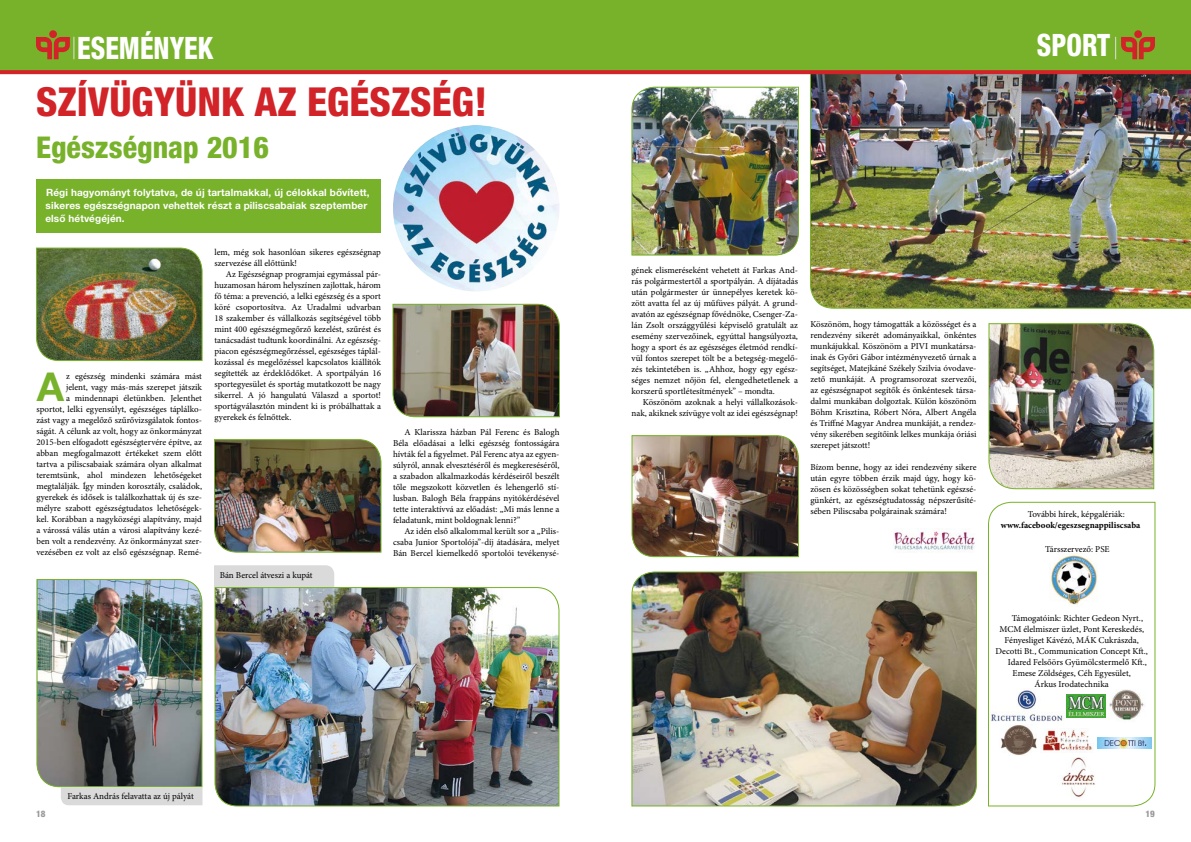
<style>
.page{position:relative;width:1191px;height:842px;background:#fff}
.page>*{position:absolute;margin:0;border:0;box-sizing:border-box;transform-origin:0 0}
.t1{font:800 condensed 40px "Helvetica Neue LT Pro";color:#d12328}
.t2{font:700 39.8px "Helvetica Neue LT Pro";color:#78b22b}
.t3{font:800 condensed 30.9px "Helvetica Neue LT Pro";color:#fff;scale:.88 1}
.t4{font:800 condensed 30px "Helvetica Neue LT Pro";color:#78b22b}
.t5{font:700 10px/13px "Helvetica Neue LT Pro";letter-spacing:.01em;color:#fff}
.t6{font:9px/11px "Minion Pro";color:#000;text-align:justify}
.t7{font:700 9px "Minion Pro";color:#000}
.t8{font:800 condensed 9px "Helvetica Neue LT Pro";color:#98989b}
</style>
<div class="page">
<img style="left:809px;top:74px;width:382px;height:235px">
<div style="left:0;top:0;width:1191px;height:70px;background:#78b22b"></div>
<div style="left:1134px;top:30px;width:8px;height:8px;background:#d12328;border-radius:50%"></div>
<div style="left:49px;top:30px;width:8px;height:8px;background:#d12328;border-radius:50%"></div>
<svg style="left:36px;top:37px;width:38px;height:22px"></svg>
<svg style="left:1115px;top:37px;width:40px;height:22px"></svg>
<svg style="left:0;top:70px;width:1191px;height:4px;background:#cd2828"></svg>
<img style="left:36px;top:247px;width:167px;height:114px">
<div style="left:36px;top:179px;width:345px;height:54px;background:#78b22b"></div>
<img style="left:893px;top:529px;width:82px;height:21px">
<img style="left:393px;top:125px;width:166px;height:166px;border-radius:83px">
<img style="left:631px;top:571px;width:346px;height:236px">
<img style="left:214px;top:439px;width:168px;height:114px">
<img style="left:631px;top:86px;width:168px;height:170px">
<img style="left:392px;top:303px;width:168px;height:115px">
<img style="left:988px;top:323px;width:166px;height:167px">
<svg style="left:988px;top:501px;width:168px;height:306px"></svg>
<img style="left:631px;top:435px;width:168px;height:123px">
<img style="left:36px;top:579px;width:167px;height:226px">
<img style="left:214px;top:586px;width:346px;height:221px">
<div style="left:214px;top:565px;width:120px;height:22px;background:#dadada"></div>
<h3 class="t3" style="left:77px;top:29px;width:156px">ESEMÉNYEK</h3>
<h3 class="t3" style="left:1036px;top:26px;width:85px">SPORT</h3>
<h1 class="t1" style="left:36px;top:77px;width:453px">SZÍVÜGYÜNK AZ EGÉSZSÉG!</h1>
<h3 class="t4" style="left:36px;top:129px;width:235px">Egészségnap 2016</h3>
<p class="t5" style="left:45px;top:186px;width:326px">Régi hagyományt folytatva, de új tartalmakkal, új célokkal bővített, sikeres egészségnapon vehettek részt a piliscsabaiak szeptember első hétvégéjén.</p>
<h2 class="t2" style="left:37px;top:362px;width:29px">A</h2>
<p class="t6" style="left:36px;top:371px;width:167px;text-align:right">z egészség mindenki számára mást<br>jelent, vagy más-más szerepet játszik<br>a mindennapi életünkben. Jelenthet sportot, lelki egyensúlyt, egészséges táplálko&shy;zást vagy a megelőző szűrővizsgálatok fontos&shy;ságát. A célunk az volt, hogy az önkormányzat 2015-ben elfogadott egészségtervére építve, az abban megfogalmazott értékeket szem előtt tartva a piliscsabaiak számára olyan alkalmat teremtsünk, ahol mindezen lehetőségeket megtalálják. Így minden korosztály, családok, gyerekek és idősek is találkozhattak új és sze&shy;mélyre szabott egészségtudatos lehetőségek&shy;kel. Korábban a nagyközségi alapítvány, majd a várossá válás után a városi alapítvány kezé&shy;ben volt a rendezvény. Az önkormányzat szer&shy;vezésében ez volt az első egészségnap. Remé-</p>
<p class="t6" style="left:214px;top:246px;width:168px">lem, még sok hasonlóan sikeres egészségnap szervezése áll előttünk!</p>
<p class="t6" style="left:214px;top:268px;width:168px;text-indent:11px">Az Egészségnap programjai egymással pár&shy;huzamosan három helyszínen zajlottak, három fő téma: a prevenció, a lelki egészség és a sport köré csoportosítva. Az Uradalmi udvarban 18 szakember és vállalkozás segítségével több mint 400 egészségmegőrző kezelést, szűrést és tanácsadást tudtunk koordinálni. Az egészség&shy;piacon egészségmegőrzéssel, egészséges táplál&shy;kozással és megelőzéssel kapcsolatos kiállítók segítették az érdeklődőket. A sportpályán 16 sportegyesület és sportág mutatkozott be nagy sikerrel. A jó hangulatú Válaszd a sportot! sportágválasztón mindent ki is próbálhattak a gyerekek és felnőttek.</p>
<p class="t6" style="left:220px;top:569px;width:94px">Bán Bercel átveszi a kupát</p>
<p class="t6" style="left:393px;top:427px;width:168px;text-indent:11px">A Klarissza házban Pál Ferenc és Balogh Béla előadásai a lelki egészség fontosságára hívták fel a figyelmet. Pál Ferenc atya az egyen&shy;súlyról, annak elvesztéséről és megkereséséről, a szabadon alkalmazkodás kérdéseiről beszélt tőle megszokott közvetlen és lehengerlő stí&shy;lusban. Balogh Béla frappáns nyitókérdésével tette interaktívvá az előadást: „Mi más lenne a feladatunk, mint boldognak lenni?”</p>
<p class="t6" style="left:393px;top:526px;width:168px;text-indent:11px">Az idén első alkalommal került sor a „Pilis&shy;csaba Junior Sportolója”-díj átadására, melyet Bán Bercel kiemelkedő sportolói tevékenysé-</p>
<p class="t8" style="left:36px;top:808px;width:11px">18</p>
<p class="t6" style="left:68px;top:791px;width:128px">Farkas András felavatta az új pályát</p>
<p class="t6" style="left:631px;top:265px;width:168px">gének elismeréseként vehetett át Farkas And&shy;rás polgármestertől a sportpályán. A díjátadás után polgármester úr ünnepélyes keretek kö&shy;zött avatta fel az új műfüves pályát. A grund&shy;avatón az egészségnap fővédnöke, Csenger-Za&shy;lán Zsolt országgyűlési képviselő gratulált az esemény szervezőinek, egyúttal hangsúlyozta, hogy a sport és az egészséges életmód rendkí&shy;vül fontos szerepet tölt be a betegség-megelő&shy;zés tekintetében is. „Ahhoz, hogy egy egész&shy;séges nemzet nőjön fel, elengedhetetlenek a korszerű sportlétesítmények” – mondta.</p>
<p class="t6" style="left:631px;top:397px;width:168px;text-align:right">Köszönöm azoknak a helyi vállalkozások&shy;nak, akiknek szívügye volt az idei egészségnap!</p>
<p class="t6" style="left:810px;top:319px;width:167px">Köszönöm, hogy támogatták a közösséget és a rendezvény sikerét adományaikkal, önkéntes munkájukkal. Köszönöm a PIVI munkatársa&shy;inak és Győri Gábor intézményvezető úrnak a segítséget, Matejkáné Székely Szilvia óvodave&shy;zető munkáját. A programsorozat szervezői, az egészségnapot segítők és önkéntesek társa&shy;dalmi munkában dolgoztak. Külön köszönöm Böhm Krisztina, Róbert Nóra, Albert Angéla és Triffné Magyar Andrea munkáját, a rendez&shy;vény sikerében segítőink lelkes munkája óriási szerepet játszott!</p>
<p class="t6" style="left:810px;top:462px;width:167px">Bízom benne, hogy az idei rendezvény sikere után egyre többen érzik majd úgy, hogy kö&shy;zösen és közösségben sokat tehetünk egészsé&shy;günkért, az egészségtudatosság népszerűsíté&shy;sében Piliscsaba polgárainak számára!</p>
<p class="t6" style="left:1027px;top:508px;width:98px">További hírek, képgalériák:</p>
<p class="t7" style="left:1000px;top:519px;width:141px">www.facebook/egeszsegnappiliscsaba</p>
<p class="t6" style="left:1045px;top:543px;width:66px">Társszervező: PSE</p>
<p class="t6" style="left:1011px;top:612px;width:133px">Támogatóink: Richter Gedeon Nyrt.,</p>
<p class="t6" style="left:999px;top:623px;width:146px">MCM élelmiszer üzlet, Pont Kereskedés,</p>
<p class="t6" style="left:1004px;top:634px;width:136px">Fényesliget Kávézó, MÁK Cukrászda,</p>
<p class="t6" style="left:995px;top:645px;width:154px">Decotti Bt., Communication Concept Kft.,</p>
<p class="t6" style="left:1008px;top:656px;width:140px">Idared Felsőörs Gyümölcstermelő Kft.,</p>
<p class="t6" style="left:1012px;top:667px;width:120px">Emese Zöldséges, Céh Egyesület,</p>
<p class="t6" style="left:1034px;top:678px;width:76px">Árkus Irodatechnika</p>
<p class="t8" style="left:1145px;top:808px;width:11px">19</p>
</div>
